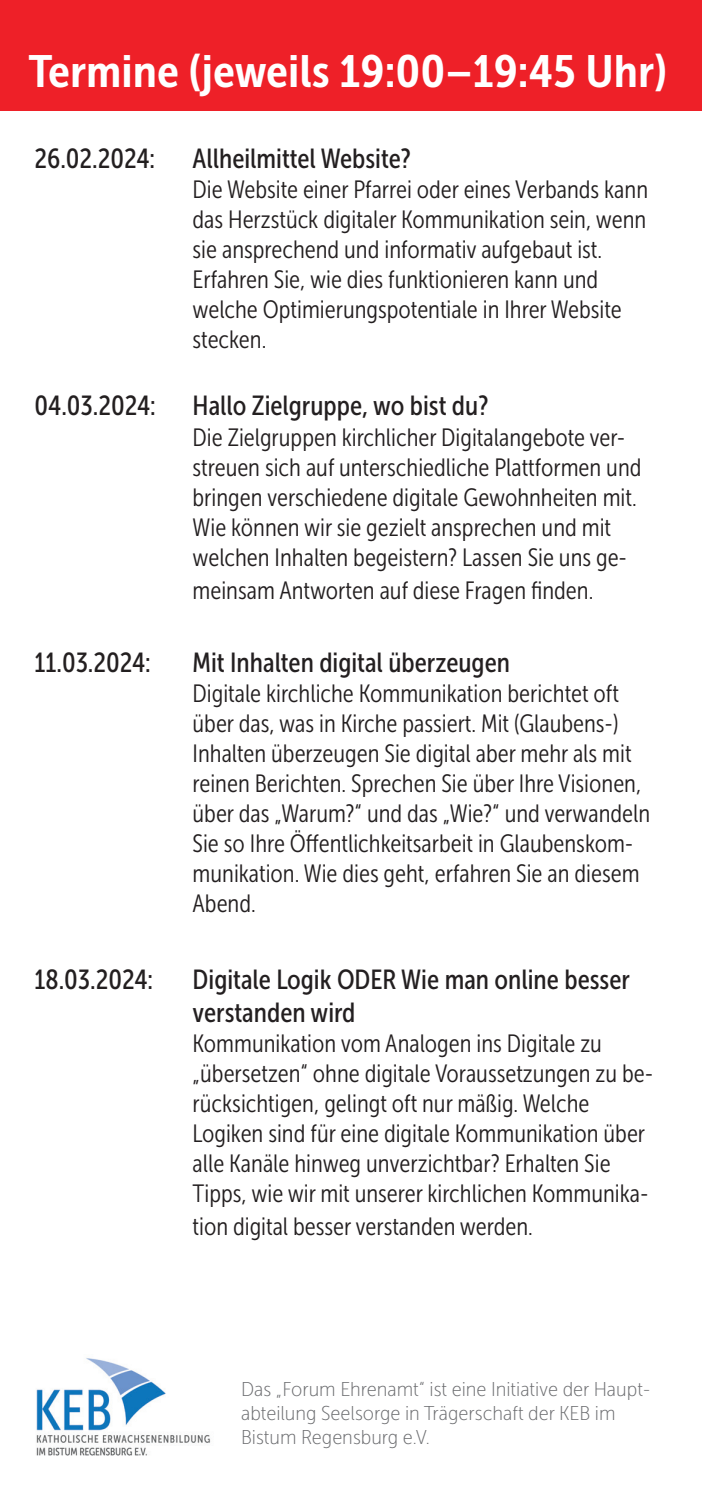
<style>
.page{position:relative;width:702px;height:1489px;background:#fff}
.page>*{position:absolute;margin:0;border:0;box-sizing:border-box;transform-origin:0 0}
.t1{font:45px "Museo Sans Cond 700";color:#fff;scale:1.1 1}
.t2{font:27.5px/33px "Museo Sans Cond 500";color:#231f20}
.t3{font:25px/30px "Museo Sans Cond 300";color:#231f20}
.t4{font:20px/24px "Museo Sans Cond 100";color:#6c6d70;scale:1.15 1}
</style>
<div class="page">
<div style="left:0;top:0;width:702px;height:110px;background:#ee2028"></div>
<img style="left:36px;top:1358px;width:175px;height:98px">
<h1 class="t1" style="left:28px;top:46px;width:582px">Termine (jeweils 19:00–19:45 Uhr)</h1>
<p class="t2" style="left:34px;top:142px;width:122px">26.02.2024:</p>
<p class="t2" style="left:192px;top:142px;width:220px">Allheilmittel Website?</p>
<p class="t3" style="left:192px;top:174px;width:457px">Die Website einer Pfarrei oder eines Verbands kann das Herzstück digitaler Kommunikation sein, wenn sie ansprechend und informativ aufgebaut ist.<br>Erfahren Sie, wie dies funktionieren kann und welche Optimierungspotentiale in Ihrer Website stecken.</p>
<p class="t2" style="left:34px;top:389px;width:123px">04.03.2024:</p>
<p class="t2" style="left:192px;top:389px;width:297px">Hallo Zielgruppe, wo bist du?</p>
<p class="t3" style="left:192px;top:422px;width:450px">Die Zielgruppen kirchlicher Digitalangebote ver&shy;streuen sich auf unterschiedliche Plattformen und bringen verschiedene digitale Gewohnheiten mit.<br>Wie können wir sie gezielt ansprechen und mit welchen Inhalten begeistern? Lassen Sie uns ge-</p>
<p class="t3" style="left:192px;top:575px;width:402px">meinsam Antworten auf diese Fragen finden.</p>
<p class="t2" style="left:34px;top:646px;width:118px">11.03.2024:</p>
<p class="t2" style="left:192px;top:646px;width:319px">Mit Inhalten digital überzeugen</p>
<p class="t3" style="left:192px;top:679px;width:459px">Digitale kirchliche Kommunikation berichtet oft über das, was in Kirche passiert. Mit (Glaubens-)<br>Inhalten überzeugen Sie digital aber mehr als mit reinen Berichten. Sprechen Sie über Ihre Visionen, über das „Warum?“ und das „Wie?“ und verwandeln Sie so Ihre Öffentlichkeitsarbeit in Glaubenskom&shy;munikation. Wie dies geht, erfahren Sie an diesem Abend.</p>
<p class="t2" style="left:34px;top:963px;width:120px">18.03.2024:</p>
<p class="t2" style="left:192px;top:963px;width:439px">Digitale Logik ODER Wie man online besser verstanden wird</p>
<p class="t3" style="left:192px;top:1028px;width:462px">Kommunikation vom Analogen ins Digitale zu „übersetzen“ ohne digitale Voraussetzungen zu be&shy;rücksichtigen, gelingt oft nur mäßig. Welche Logiken sind für eine digitale Kommunikation über alle Kanäle hinweg unverzichtbar? Erhalten Sie Tipps, wie wir mit unserer kirchlichen Kommunika-</p>
<p class="t3" style="left:192px;top:1211px;width:342px">tion digital besser verstanden werden.</p>
<p class="t4" style="left:241px;top:1377px;width:357px">Das „Forum Ehrenamt“ ist eine Initiative der Haupt&shy;abteilung Seelsorge in Trägerschaft der KEB im<br>Bistum Regensburg e.V.</p>
</div>
